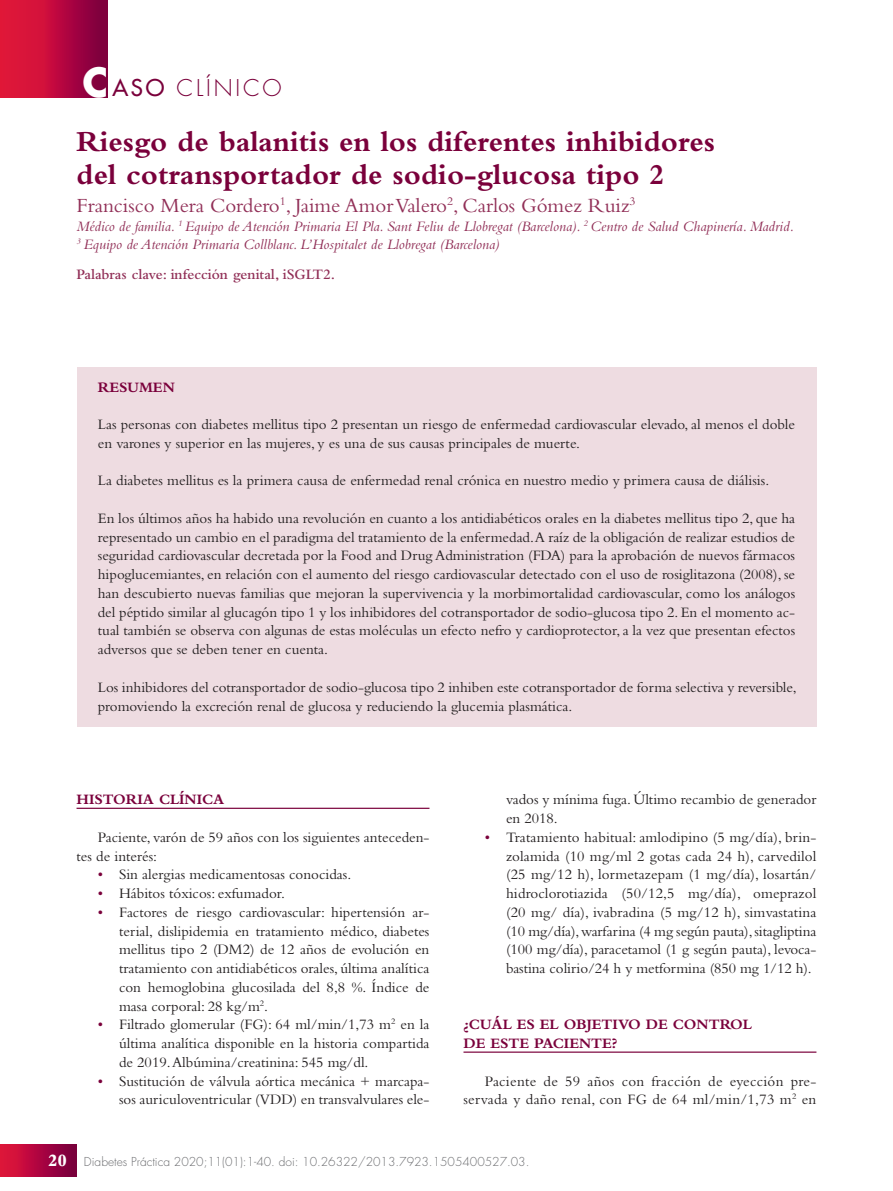
<style>
.page{position:relative;width:893px;height:1191px;background:#fff}
.page>*{position:absolute;margin:0;border:0;box-sizing:border-box;transform-origin:0 0}
.t1{font:700 30px/33px "Bembo";color:#7a003b}
.t2{font:300 22.5px "Futura";letter-spacing:.125em;color:#7a003b}
.t3{font:21px "Bembo";color:#912f57}
.t4{font:15px/18.8px "Bembo";color:#231f20}
.t5{font:italic 15px/18.8px "Bembo";color:#912f57}
.t6{font:15px/18.8px "Bembo";letter-spacing:.02em;color:#231f20;text-align:right}
.t7{font:700 15px/18.8px "Bembo";color:#7a003b}
.t8{font:600 15px "Bembo";color:#912f57}
.t9{font:300 12px "Futura";color:#6c6d70}
.s1{font-weight:700;font-size:39px;color:#fff}
.s2{font-weight:400}
.s3{color:#7a003b}
.s4{font-family:"Bembo";font-weight:800;font-size:18px;color:#fff}
</style>
<div class="page">
<svg style="left:0;top:0;width:108px;height:97px;background:#b90a3c"></svg>
<div style="left:0;top:1144px;width:77px;height:32px;background:linear-gradient(to right,#e7143c,#750040)"></div>
<div style="left:77px;top:367px;width:739px;height:41px;background:#eedce1"></div>
<div style="left:77px;top:405px;width:739px;height:59px;background:#eedce1"></div>
<div style="left:77px;top:461px;width:739px;height:41px;background:#eedce1"></div>
<div style="left:77px;top:498px;width:739px;height:172px;background:#eedce1"></div>
<div style="left:77px;top:667px;width:739px;height:60px;background:#eedce1"></div>
<hr style="left:77px;top:807px;width:352px;height:2px;background:#7a003b">
<hr style="left:463px;top:1051px;width:353px;height:1px;background:#7a003b">
<h2 class="t2" style="left:82px;top:75px;width:201px"><span class="s1">C</span><span class="s2">ASO</span> CLÍNICO</h2>
<h1 class="t1" style="left:77px;top:124px;width:640px">Riesgo de balanitis en los diferentes inhibidores del cotransportador de sodio-glucosa tipo 2</h1>
<h3 class="t3" style="left:77px;top:193px;width:560px">Francisco Mera Cordero<sup>1</sup>, Jaime Amor Valero<sup>2</sup>, Carlos Gómez Ruiz<sup>3</sup></h3>
<p class="t5" style="left:77px;top:216px;width:719px">Médico de familia. <sup>1</sup> Equipo de Atención Primaria El Pla. Sant Feliu de Llobregat (Barcelona). <sup>2</sup> Centro de Salud Chapinería. Madrid.<br><sup>3</sup> Equipo de Atención Primaria Collblanc. L’Hospitalet de Llobregat (Barcelona)</p>
<p class="t8" style="left:77px;top:266px;width:260px">Palabras clave: infección genital, iSGLT2.</p>
<p class="t7" style="left:98px;top:377px;width:79px">RESUMEN</p>
<p class="t4" style="left:98px;top:415px;width:699px">Las personas con diabetes mellitus tipo 2 presentan un riesgo de enfermedad cardiovascular elevado, al menos el doble en varones y superior en las mujeres, y es una de sus causas principales de muerte.</p>
<p class="t4" style="left:98px;top:471px;width:673px">La diabetes mellitus es la primera causa de enfermedad renal crónica en nuestro medio y primera causa de diálisis.</p>
<p class="t4" style="left:98px;top:508px;width:699px;text-align:justify">En los últimos años ha habido una revolución en cuanto a los antidiabéticos orales en la diabetes mellitus tipo 2, que ha representado un cambio en el paradigma del tratamiento de la enfermedad.A raíz de la obligación de realizar estudios de seguridad cardiovascular decretada por la Food and Drug Administration (FDA) para la aprobación de nuevos fármacos hipoglucemiantes, en relación con el aumento del riesgo cardiovascular detectado con el uso de rosiglitazona (2008), se han descubierto nuevas familias que mejoran la supervivencia y la morbimortalidad cardiovascular, como los análogos del péptido similar al glucagón tipo 1 y los inhibidores del cotransportador de sodio-glucosa tipo 2. En el momento ac&shy;tual también se observa con algunas de estas moléculas un efecto nefro y cardioprotector, a la vez que presentan efectos adversos que se deben tener en cuenta.</p>
<p class="t4" style="left:98px;top:677px;width:700px">Los inhibidores del cotransportador de sodio-glucosa tipo 2 inhiben este cotransportador de forma selectiva y reversible, promoviendo la excreción renal de glucosa y reduciendo la glucemia plasmática.</p>
<p class="t7" style="left:77px;top:790px;width:149px">HISTORIA CLÍNICA</p>
<p class="t4" style="left:77px;top:827px;width:354px;text-indent:21px">Paciente, varón de 59 años con los siguientes anteceden&shy;tes de interés:</p>
<p class="t4" style="left:98px;top:865px;width:255px"><span class="s3">•</span> Sin alergias medicamentosas conocidas.</p>
<p class="t4" style="left:98px;top:883px;width:189px"><span class="s3">•</span> Hábitos tóxicos: exfumador.</p>
<p class="t4" style="left:119px;top:902px;width:312px;text-align:justify;text-indent:-21px"><span class="s3">•</span> Factores de riesgo cardiovascular: hipertensión ar&shy;terial, dislipidemia en tratamiento médico, diabetes mellitus tipo 2 (DM2) de 12 años de evolución en tratamiento con antidiabéticos orales, última analítica con hemoglobina glucosilada del 8,8 %. Índice de masa corporal: 28 kg/m<sup>2</sup>.</p>
<p class="t4" style="left:119px;top:1015px;width:312px;text-align:justify;text-indent:-21px"><span class="s3">•</span> Filtrado glomerular (FG): 64 ml/min/1,73 m<sup>2</sup> en la última analítica disponible en la historia compartida de 2019. Albúmina/creatinina: 545 mg/dl.</p>
<p class="t4" style="left:98px;top:1071px;width:333px;text-align:right"><span class="s3">•</span> Sustitución de válvula aórtica mecánica + marcapa&shy;sos auriculoventricular (VDD) en transvalvulares ele-</p>
<p class="t4" style="left:506px;top:790px;width:312px">vados y mínima fuga. Último recambio de generador en 2018.</p>
<p class="t4" style="left:506px;top:827px;width:312px;text-align:justify;text-indent:-21px"><span class="s3">•</span> Tratamiento habitual: amlodipino (5 mg/día), brin&shy;zolamida (10 mg/ml 2 gotas cada 24 h), carvedilol (25 mg/12 h), lormetazepam (1 mg/día), losartán/ hidroclorotiazida (50/12,5 mg/día), omeprazol (20 mg/ día), ivabradina (5 mg/12 h), simvastatina (10 mg/día), warfarina (4 mg según pauta), sitagliptina (100 mg/día), paracetamol (1 g según pauta), levoca&shy;bastina colirio/24 h y metformina (850 mg 1/12 h).</p>
<p class="t7" style="left:463px;top:1015px;width:290px">¿CUÁL ES EL OBJETIVO DE CONTROL<br>DE ESTE PACIENTE?</p>
<p class="t6" style="left:463px;top:1071px;width:354px">Paciente de 59 años con fracción de eyección pre&shy;servada y daño renal, con FG de 64 ml/min/1,73 m<sup>2</sup> en</p>
<p class="t9" style="left:48px;top:1154px;width:483px"><span class="s4">20</span> Diabetes Práctica 2020;11(01):1-40. doi: 10.26322/2013.7923.1505400527.03.</p>
</div>
